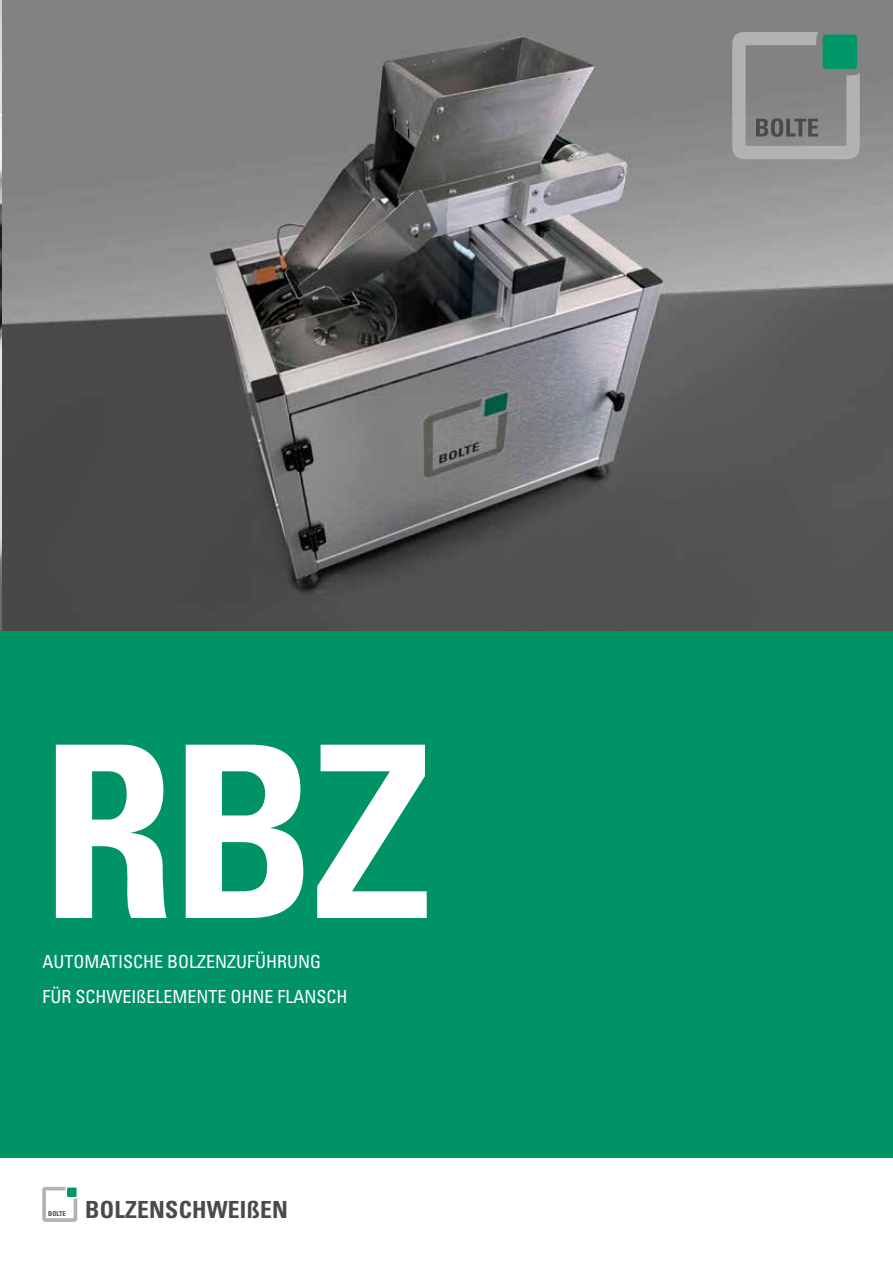
<style>
.page{position:relative;width:893px;height:1263px;background:#fff}
.page>*{position:absolute;margin:0;border:0;box-sizing:border-box;transform-origin:0 0}
.t1{font:700 condensed 240px "Univers LT Pro";color:#fff}
.t2{font:700 condensed 23.55px "Univers LT Pro";letter-spacing:.01em;color:#4a4a49}
.t3{font:condensed 18px/34.3px "Univers LT Std";color:#fff}
.t4{font:700 condensed 6.75px "Univers LT Pro";color:#4a4a49}
</style>
<div class="page">
<img style="left:0;top:0;width:2px;height:631px">
<div style="left:0;top:631px;width:893px;height:526px;background:#009366"></div>
<img style="left:2px;top:0;width:891px;height:631px">
<svg style="left:732px;top:32px;width:128px;height:127px"></svg>
<svg style="left:42px;top:1187px;width:35px;height:35px"></svg>
<h1 class="t1" style="left:41px;top:685px;width:392px">RBZ</h1>
<p class="t3" style="left:43px;top:944px;width:307px">AUTOMATISCHE BOLZENZUFÜHRUNG<br>FÜR SCHWEIßELEMENTE OHNE FLANSCH</p>
<p class="t4" style="left:48px;top:1209px;width:19px">BOLTE</p>
<h2 class="t2" style="left:85px;top:1195px;width:204px">BOLZENSCHWEIßEN</h2>
</div>
